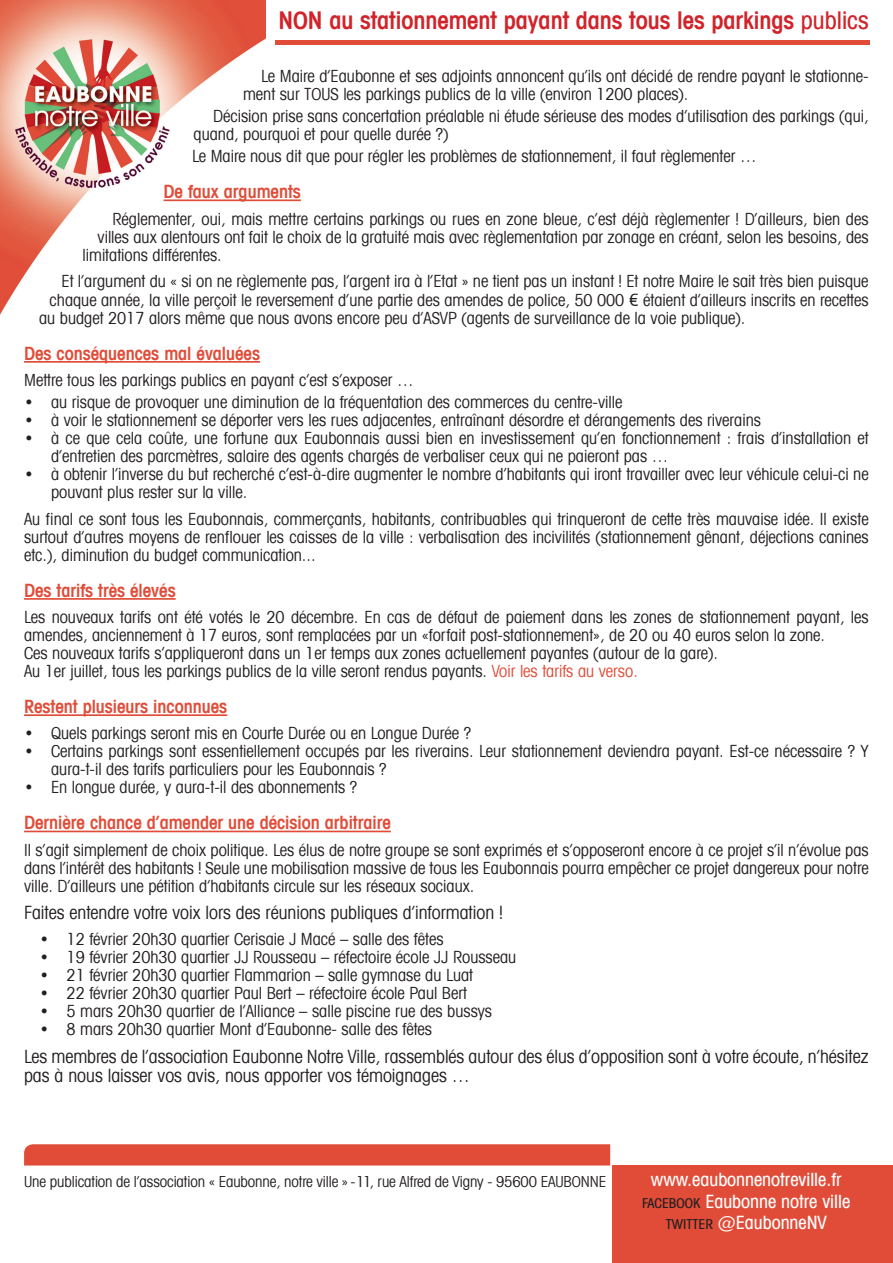
<style>
.page{position:relative;width:893px;height:1263px;background:#fff}
.page>*{position:absolute;margin:0;border:0;box-sizing:border-box;transform-origin:0 0}
.titre_ssfilet{font:600 condensed 24px "Avant Garde IT Cby BT";color:#d1232a}
.texte_courant{font:condensed 18px/18.8px "Avant Garde IT Cby BT";color:#231f20}
.texte_courant-2{font:600 condensed 18px "Avant Garde IT Cby BT";color:#e04c38}
.t1{font:500 condensed 18px "Avant Garde IT Cby BT";color:#fff}
.texte_courant-3{font:condensed 16.5px/18px "Avant Garde IT Cby BT";color:#231f20}
.texte_courant-4{font:condensed 15px "Avant Garde IT Cby BT";letter-spacing:-.005em;color:#231f20}
.s1{font-weight:500}
.s2{font-family:"Neo Tech Std";font-stretch:normal}
.s3{color:#e04c38}
.s4{font-style:italic;color:#e04c38}
.s5{font-size:13.5px;color:#231f20}
</style>
<div class="page">
<img style="left:0;top:0;width:265px;height:363px">
<hr style="left:164px;top:199px;width:137px;height:2px;background:#e04c38">
<hr style="left:24px;top:361px;width:236px;height:2px;background:#e04c38">
<hr style="left:24px;top:598px;width:152px;height:2px;background:#e04c38">
<hr style="left:24px;top:714px;width:203px;height:2px;background:#e04c38">
<hr style="left:24px;top:831px;width:367px;height:1px;background:#e04c38">
<div style="left:275px;top:40px;width:595px;height:5px;background:#e04c38"></div>
<div style="left:612px;top:1165px;width:281px;height:98px;background:#e04c38"></div>
<div style="left:24px;top:1144px;width:586px;height:21px;background:#e04c38"></div>
<p class="titre_ssfilet" style="left:279px;top:6px;width:592px">NON au stationnement payant dans tous les parkings <span class="s1">publics</span></p>
<p class="texte_courant-3" style="left:243px;top:67px;width:627px;text-indent:18px">Le Maire d’Eaubonne et ses adjoints annoncent qu’ils ont décidé de rendre payant le stationne&shy;ment sur TOUS les parkings publics de la ville (environ 1200 places).</p>
<p class="texte_courant-3" style="left:194px;top:107px;width:677px;text-indent:20px">Décision prise sans concertation préalable ni étude sérieuse des modes d’utilisation des parkings (qui, quand, pourquoi et pour quelle durée ?)</p>
<p class="texte_courant-3" style="left:192px;top:147px;width:566px">Le Maire nous dit que pour régler les problèmes de stationnement, il faut règlementer …</p>
<p class="texte_courant-2" style="left:164px;top:181px;width:139px">De faux arguments</p>
<p class="texte_courant-3" style="left:113px;top:210px;width:757px">Réglementer, oui, mais mettre certains parkings ou rues en zone bleue, c’est déjà règlementer ! D’ailleurs, bien des</p>
<p class="texte_courant-3" style="left:98px;top:228px;width:773px">villes aux alentours ont fait le choix de la gratuité mais avec règlementation par zonage en créant, selon les besoins, des</p>
<p class="texte_courant-3" style="left:83px;top:246px;width:141px">limitations différentes.</p>
<p class="texte_courant-3" style="left:62px;top:272px;width:808px">Et l’argument du « si on ne règlemente pas, l’argent ira à l’Etat » ne tient pas un instant ! Et notre Maire le sait très bien puisque</p>
<p class="texte_courant-3" style="left:50px;top:291px;width:820px">chaque année, la ville perçoit le reversement d’une partie des amendes de police, 50 000€<span class="s2">€</span> étaient d’ailleurs inscrits en recettes</p>
<p class="texte_courant-3" style="left:39px;top:309px;width:708px">au budget 2017 alors même que nous avons encore peu d’ASVP (agents de surveillance de la voie publique).</p>
<p class="texte_courant-2" style="left:24px;top:342px;width:237px">Des conséquences mal évaluées</p>
<p class="texte_courant-3" style="left:24px;top:371px;width:391px">Mettre tous les parkings publics en payant c’est s’exposer …</p>
<p class="texte_courant-3" style="left:24px;top:393px;width:600px">• au risque de provoquer une diminution de la fréquentation des commerces du centre-ville</p>
<p class="texte_courant-3" style="left:24px;top:411px;width:738px">• à voir le stationnement se déporter vers les rues adjacentes, entraînant désordre et dérangements des riverains</p>
<p class="texte_courant-3" style="left:51px;top:429px;width:819px;text-indent:-27px">• à ce que cela coûte, une fortune aux Eaubonnais aussi bien en investissement qu’en fonctionnement : frais d’installation et d’entretien des parcmètres, salaire des agents chargés de verbaliser ceux qui ne paieront pas …</p>
<p class="texte_courant-3" style="left:51px;top:465px;width:819px;text-indent:-27px">• à obtenir l’inverse du but recherché c’est-à-dire augmenter le nombre d’habitants qui iront travailler avec leur véhicule celui-ci ne pouvant plus rester sur la ville.</p>
<p class="texte_courant-3" style="left:24px;top:510px;width:846px;text-align:justify">Au final ce sont tous les Eaubonnais, commerçants, habitants, contribuables qui trinqueront de cette très mauvaise idée. Il existe surtout d’autres moyens de renflouer les caisses de la ville : verbalisation des incivilités (stationnement gênant, déjections canines etc.), diminution du budget communication...</p>
<p class="texte_courant-2" style="left:24px;top:579px;width:153px">Des tarifs très élevés</p>
<p class="texte_courant-3" style="left:24px;top:608px;width:846px">Les nouveaux tarifs ont été votés le 20 décembre. En cas de défaut de paiement dans les zones de stationnement payant, les amendes, anciennement à 17 euros, sont remplacées par un «forfait post-stationnement», de 20 ou 40 euros selon la zone.</p>
<p class="texte_courant-3" style="left:24px;top:644px;width:695px">Ces nouveaux tarifs s’appliqueront dans un 1er temps aux zones actuellement payantes (autour de la gare).</p>
<p class="texte_courant-3" style="left:24px;top:662px;width:622px">Au 1er juillet, tous les parkings publics de la ville seront rendus payants. <span class="s3">Voir les tarifs au verso</span><span class="s4">.</span></p>
<p class="texte_courant-2" style="left:24px;top:696px;width:205px">Restent plusieurs inconnues</p>
<p class="texte_courant-3" style="left:24px;top:724px;width:449px">• Quels parkings seront mis en Courte Durée ou en Longue Durée ?</p>
<p class="texte_courant-3" style="left:51px;top:742px;width:819px;text-indent:-27px">• Certains parkings sont essentiellement occupés par les riverains. Leur stationnement deviendra payant. Est-ce nécessaire ? Y aura-t-il des tarifs particuliers pour les Eaubonnais ?</p>
<p class="texte_courant-3" style="left:24px;top:778px;width:335px">• En longue durée, y aura-t-il des abonnements ?</p>
<p class="texte_courant-2" style="left:24px;top:812px;width:368px">Dernière chance d’amender une décision arbitraire</p>
<p class="texte_courant-3" style="left:24px;top:841px;width:846px;text-align:justify">Il s’agit simplement de choix politique. Les élus de notre groupe se sont exprimés et s’opposeront encore à ce projet s’il n’évolue pas dans l’intérêt des habitants ! Seule une mobilisation massive de tous les Eaubonnais pourra empêcher ce projet dangereux pour notre ville. D’ailleurs une pétition d’habitants circule sur les réseaux sociaux.</p>
<p class="texte_courant" style="left:24px;top:903px;width:480px">Faites entendre votre voix lors des réunions publiques d’information !</p>
<p class="texte_courant-3" style="left:40px;top:930px;width:405px">• 12 février 20h30 quartier Cerisaie J Macé – salle des fêtes</p>
<p class="texte_courant-3" style="left:40px;top:948px;width:478px">• 19 février 20h30 quartier JJ Rousseau – réfectoire école JJ Rousseau</p>
<p class="texte_courant-3" style="left:40px;top:966px;width:435px">• 21 février 20h30 quartier Flammarion – salle gymnase du Luat</p>
<p class="texte_courant-3" style="left:40px;top:984px;width:429px">• 22 février 20h30 quartier Paul Bert – réfectoire école Paul Bert</p>
<p class="texte_courant-3" style="left:40px;top:1002px;width:454px">• 5 mars 20h30 quartier de l’Alliance – salle piscine rue des bussys</p>
<p class="texte_courant-3" style="left:40px;top:1020px;width:394px">• 8 mars 20h30 quartier Mont d’Eaubonne- salle des fêtes</p>
<p class="texte_courant" style="left:24px;top:1047px;width:846px">Les membres de l’association Eaubonne Notre Ville, rassemblés autour des élus d’opposition sont à votre écoute, n’hésitez pas à nous laisser vos avis, nous apporter vos témoignages …</p>
<p class="texte_courant-4" style="left:24px;top:1173px;width:584px">Une publication de l’association « Eaubonne, notre ville » - 11, rue Alfred de Vigny - 95600 EAUBONNE</p>
<p class="t1" style="left:651px;top:1169px;width:192px">www.eaubonnenotreville.fr</p>
<p class="t1" style="left:642px;top:1190px;width:210px"><span class="s5">FACEBOOK</span> Eaubonne notre ville</p>
<p class="t1" style="left:666px;top:1212px;width:163px"><span class="s5">TWITTER</span> @EaubonneNV</p>
</div>
